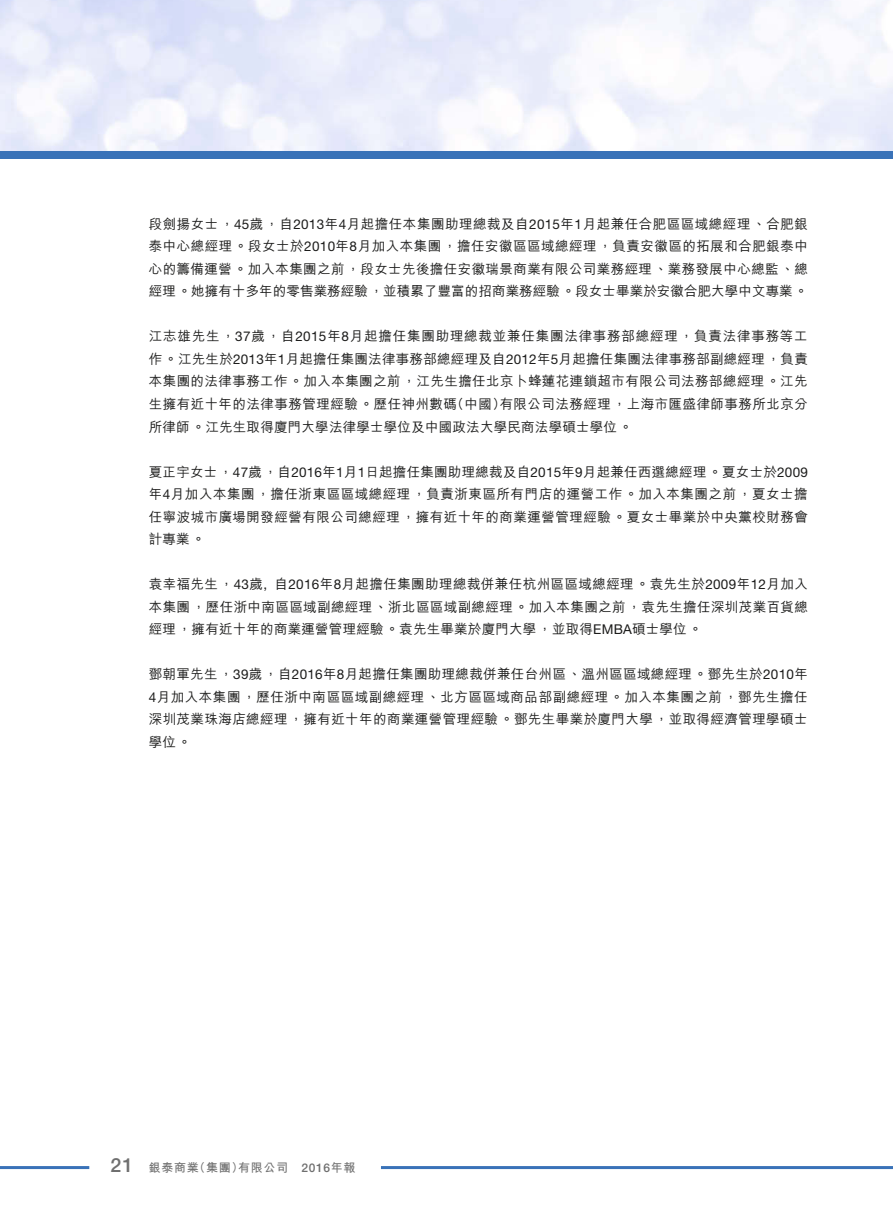
<style>
.page{position:relative;width:893px;height:1212px;background:#fff}
.page>*{position:absolute;margin:0;border:0;box-sizing:border-box;transform-origin:0 0}
.t1{font:500 19.5px "Helvetica Neue LT Std";color:#6f6f6f}
.t2{font:500 13.5px/22.5px "M Hei HK";letter-spacing:.03em;color:#1c1c1b;text-align:justify}
.t3{font:700 12px "M Hei HK";letter-spacing:.055em;color:#6f6f6f}
.t4{font:500 12px "Helvetica Neue LT Std";color:#6f6f6f}
.s1{font-family:"Helvetica Neue LT Std";font-weight:400}
.s2{font-family:"M Hei HK";font-weight:700}
</style>
<div class="page">
<div style="left:0;top:151px;width:893px;height:8px;background:#3972b8"></div>
<hr style="left:0;top:1166px;width:89px;height:3px;background:#3972b8">
<hr style="left:381px;top:1166px;width:512px;height:3px;background:#3972b8">
<p class="t2" style="left:149px;top:212px;width:661px">段劍揚女士，<span class="s1">45</span>歲，自<span class="s1">2013</span>年<span class="s1">4</span>月起擔任本集團助理總裁及自<span class="s1">2015</span>年<span class="s1">1</span>月起兼任合肥區區域總經理、合肥銀泰中心總經理。段女士於<span class="s1">2010</span>年<span class="s1">8</span>月加入本集團，擔任安徽區區域總經理，負責安徽區的拓展和合肥銀泰中心的籌備運營。加入本集團之前，段女士先後擔任安徽瑞景商業有限公司業務經理、業務發展中心總監、總經理。她擁有十多年的零售業務經驗，並積累了豐富的招商業務經驗。段女士畢業於安徽合肥大學中文專業。</p>
<p class="t2" style="left:149px;top:324px;width:661px;text-align:right">江志雄先生，<span class="s1">37</span>歲，自<span class="s1">2015</span>年<span class="s1">8</span>月起擔任集團助理總裁並兼任集團法律事務部總經理，負責法律事務等工作。江先生於<span class="s1">2013</span>年<span class="s1">1</span>月起擔任集團法律事務部總經理及自<span class="s1">2012</span>年<span class="s1">5</span>月起擔任集團法律事務部副總經理，負責本集團的法律事務工作。加入本集團之前，江先生擔任北京卜蜂蓮花連鎖超市有限公司法務部總經理。江先有限公司法務經理，上海市匯盛律師事務所北京分</p>
<p class="t2" style="left:149px;top:392px;width:485px">生擁有近十年的法律事務管理經驗。歷任神州數碼<br>所律師。江先生取得廈門大學法律學士學位及中國政法大學民商法學碩士學位。</p>
<p class="t2" style="left:149px;top:459px;width:661px">夏正宇女士，<span class="s1">47</span>歲，自<span class="s1">2016</span>年月<span class="s1">1 1</span>日起擔任集團助理總裁及自<span class="s1">2015</span>年<span class="s1">9</span>月起兼任西選總經理。夏女士於<span class="s1">2009</span>年<span class="s1">4</span>月加入本集團，擔任浙東區區域總經理，負責浙東區所有門店的運營工作。加入本集團之前，夏女士擔任寧波城市廣場開發經營有限公司總經理，擁有近十年的商業運營管理經驗。夏女士畢業於中央黨校財務會計專業。</p>
<p class="t2" style="left:149px;top:572px;width:661px">袁幸福先生，<span class="s1">43</span>歲 自<span class="s1">, 2016</span>年<span class="s1">8</span>月起擔任集團助理總裁併兼任杭州區區域總經理。袁先生於<span class="s1">2009</span>年<span class="s1">12</span>月加入本集團，歷任浙中南區區域副總經理、浙北區區域副總經理。加入本集團之前，袁先生擔任深圳茂業百貨總經理，擁有近十年的商業運營管理經驗。袁先生畢業於廈門大學，並取得<span class="s1">EMBA</span>碩士學位。</p>
<p class="t2" style="left:149px;top:662px;width:661px">鄧朝軍先生，<span class="s1">39</span>歲，自<span class="s1">2016</span>年<span class="s1">8</span>月起擔任集團助理總裁併兼任台州區、溫州區區域總經理。鄧先生於<span class="s1">2010</span>年<span class="s1">4</span>月加入本集團，歷任浙中南區區域副總經理、北方區區域商品部副總經理。加入本集團之前，鄧先生擔任深圳茂業珠海店總經理，擁有近十年的商業運營管理經驗。鄧先生畢業於廈門大學，並取得經濟管理學碩士學位。</p>
<p class="t2" style="left:451px;top:392px;width:57px">（中國）</p>
<h1 class="t1" style="left:111px;top:1153px;width:24px">21</h1>
<p class="t3" style="left:194px;top:1159px;width:52px">（集團）</p>
<p class="t3" style="left:149px;top:1159px;width:52px">銀泰商業</p>
<p class="t3" style="left:238px;top:1159px;width:52px">有限公司</p>
<p class="t4" style="left:302px;top:1160px;width:56px">2016<span class="s2">年報</span></p>
</div>
